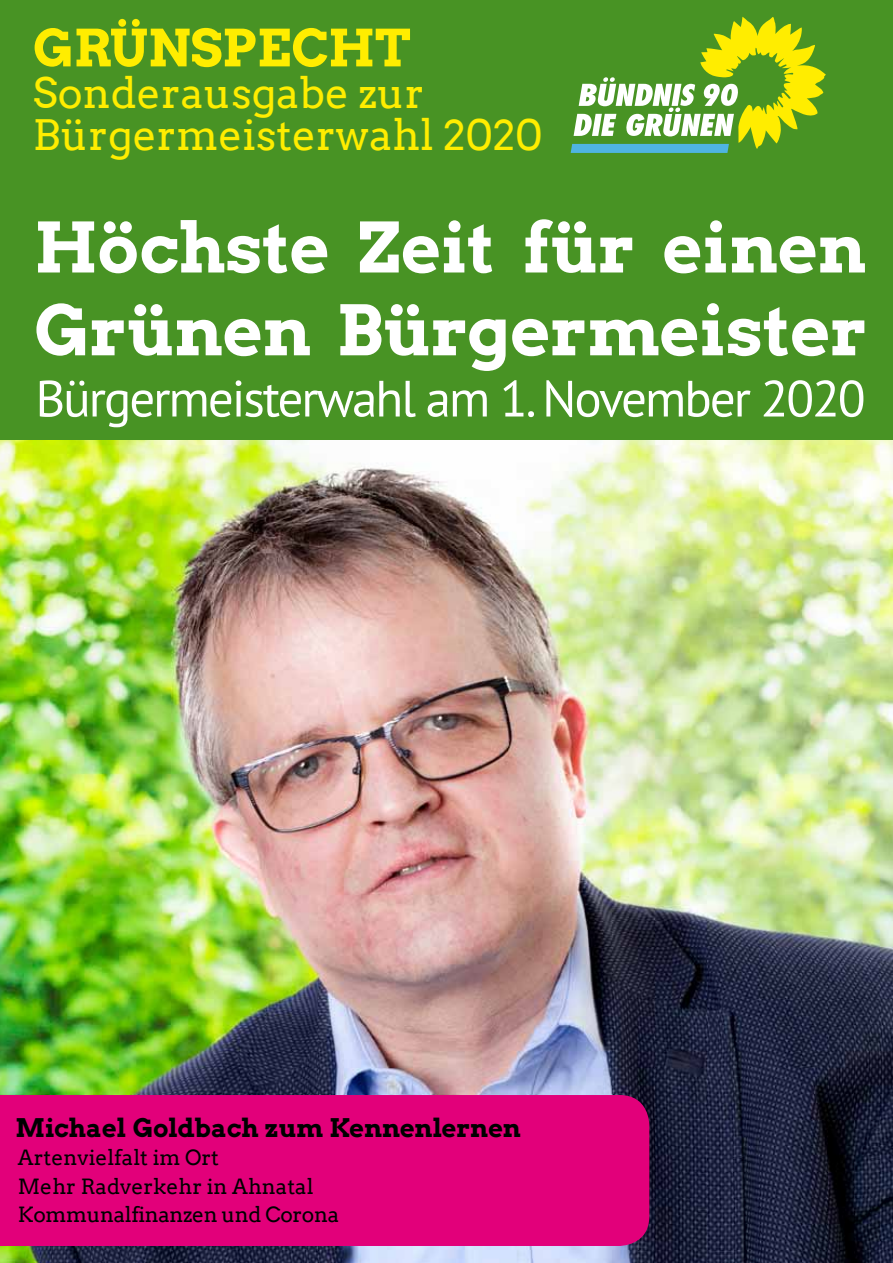
<style>
.page{position:relative;width:893px;height:1263px;background:#fff}
.page>*{position:absolute;margin:0;border:0;box-sizing:border-box;transform-origin:0 0}
.t1{font:69px/82.8px "Arvo Gr 00 F Cn";color:#fff}
.t2{font:51px "PT Sans";letter-spacing:-.04em;color:#fff}
.t3{font:51px "Arvo Gruen";letter-spacing:-.005em;color:#ffed00}
.t4{font:42px/42px "Arvo";color:#ffed00}
.t5{font:25.5px "Arvo Gruen";letter-spacing:-.005em;color:#000}
.t6{font:21px/28.5px "Arvo";color:#000}
</style>
<div class="page">
<div style="left:0;top:0;width:893px;height:196px;background:#489324"></div>
<svg style="left:571px;top:17px;width:255px;height:136px"></svg>
<img style="left:0;top:439px;width:893px;height:824px">
<div style="left:0;top:185px;width:893px;height:254px;background:#489324"></div>
<div style="left:0;top:1095px;width:649px;height:151px;background:#e2007a"></div>
<h2 class="t3" style="left:33px;top:12px;width:379px">GRÜNSPECHT</h2>
<h3 class="t4" style="left:33px;top:72px;width:511px">Sonderausgabe zur<br>Bürgermeisterwahl 2020</h3>
<h1 class="t1" style="left:34px;top:203px;width:835px">Höchste Zeit für einen<br>Grünen Bürgermeister</h1>
<h2 class="t2" style="left:35px;top:366px;width:832px">Bürgermeisterwahl am 1. November 2020</h2>
<p class="t5" style="left:15px;top:1110px;width:507px">Michael Goldbach zum Kennenlernen</p>
<p class="t6" style="left:18px;top:1143px;width:323px">Artenvielfalt im Ort<br>Mehr Radverkehr in Ahnatal<br>Kommunalfinanzen und Corona</p>
</div>
